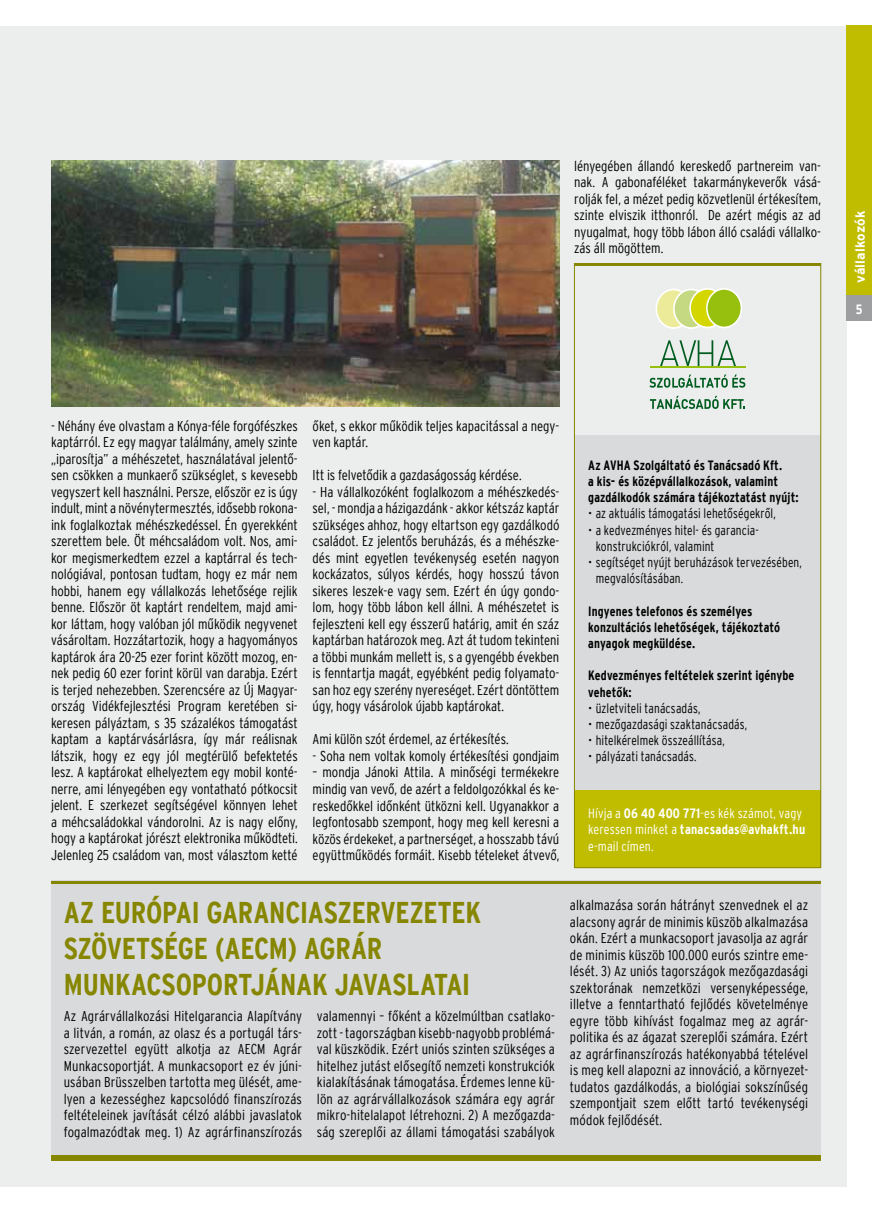
<style>
.page{position:relative;width:872px;height:1212px;background:#fff}
.page>*{position:absolute;margin:0;border:0;box-sizing:border-box;transform-origin:0 0}
.t1{font:30px "Interstate Bold Condensed HU";letter-spacing:-.005em;color:#868600}
.t2{font:14.25px/16.5px "Interstate Light Condensed HU";color:#000;text-align:justify}
.t3{font:13.5px/16.2px "Interstate Light Condensed HU";letter-spacing:.01em;color:#000;scale:.95 1}
.t4{font:13.5px/16.2px "Interstate Bold Condensed HU";letter-spacing:.01em;color:#000;scale:.95 1}
.t5{font:13.5px "Interstate Light Condensed HU";letter-spacing:.005em;color:#fff}
.t6{font:13.5px "Interstate Bold Condensed HU";letter-spacing:.015em;color:#fff}
.t7{font:13.5px "Interstate Bold HU";letter-spacing:.005em;color:#fff}
.s1{font-family:"Interstate Bold Condensed HU"}
.s2{font-family:"Interstate Light Condensed HU"}
</style>
<div class="page">
<div style="left:0;top:26px;width:846px;height:1160px;background:#eceded"></div>
<div style="left:846px;top:26px;width:26px;height:270px;background:#c0bd00"></div>
<div style="left:846px;top:296px;width:26px;height:25px;background:#9c9e9f"></div>
<div style="left:574px;top:436px;width:247px;height:432px;background:#d9dadb"></div>
<div style="left:574px;top:790px;width:247px;height:78px;background:#c0bd00"></div>
<svg style="left:660px;top:340px;width:76px;height:26px"></svg>
<svg style="left:649px;top:375px;width:96px;height:13px"></svg>
<svg style="left:650px;top:396px;width:95px;height:13px"></svg>
<svg style="left:656px;top:288px;width:86px;height:41px"></svg>
<hr style="left:650px;top:366px;width:95px;height:2px;background:#97bf0d">
<hr style="left:574px;top:263px;width:247px;height:3px;background:#868600">
<div style="left:574px;top:263px;width:247px;height:605px;border:1px solid #868600"></div>
<img style="left:51px;top:161px;width:508px;height:246px">
<div style="left:51px;top:880px;width:770px;height:275px;background:#d9dadb"></div>
<div style="left:51px;top:1155px;width:770px;height:6px;background:#868600"></div>
<hr style="left:51px;top:880px;width:770px;height:3px;background:#868600">
<p class="t2" style="left:574px;top:158px;width:248px">lényegében állandó kereskedő partnereim van&shy;nak. A gabonaféléket takarmánykeverők vásá&shy;rolják fel, a mézet pedig közvetlenül értékesítem, szinte elviszik itthonról. De azért mégis az ad nyugalmat, hogy több lábon álló családi vállalko&shy;zás áll mögöttem.</p>
<p class="t7" style="left:852px;top:283px;width:73px;rotate:-90deg">vállalkozók</p>
<p class="t6" style="left:856px;top:301px;width:8px">5</p>
<p class="t2" style="left:51px;top:417px;width:248px">- Néhány éve olvastam a Kónya-féle forgófészkes kaptárról. Ez egy magyar találmány, amely szinte „iparosítja” a méhészetet, használatával jelentő&shy;sen csökken a munkaerő szükséglet, s kevesebb vegyszert kell használni. Persze, először ez is úgy indult, mint a növénytermesztés, idősebb rokona&shy;ink foglalkoztak méhészkedéssel. Én gyerekként szerettem bele. Öt méhcsaládom volt. Nos, ami&shy;kor megismerkedtem ezzel a kaptárral és tech&shy;nológiával, pontosan tudtam, hogy ez már nem hobbi, hanem egy vállalkozás lehetősége rejlik benne. Először öt kaptárt rendeltem, majd ami&shy;kor láttam, hogy valóban jól működik negyvenet vásároltam. Hozzátartozik, hogy a hagyományos kaptárok ára 20-25 ezer forint között mozog, en&shy;nek pedig 60 ezer forint körül van darabja. Ezért is terjed nehezebben. Szerencsére az Új Magyar&shy;ország Vidékfejlesztési Program keretében si&shy;keresen pályáztam, s 35 százalékos támogatást kaptam a kaptárvásárlásra, így már reálisnak látszik, hogy ez egy jól megtérülő befektetés lesz. A kaptárokat elhelyeztem egy mobil konté&shy;nerre, ami lényegében egy vontatható pótkocsit jelent. E szerkezet segítségével könnyen lehet a méhcsaládokkal vándorolni. Az is nagy előny, hogy a kaptárokat jórészt elektronika működteti.<br>Jelenleg 25 családom van, most választom ketté</p>
<p class="t2" style="left:313px;top:417px;width:248px">őket, s ekkor működik teljes kapacitással a negy&shy;ven kaptár.</p>
<p class="t2" style="left:313px;top:467px;width:210px">Itt is felvetődik a gazdaságosság kérdése.</p>
<p class="t2" style="left:313px;top:483px;width:248px">- Ha vállalkozóként foglalkozom a méhészkedés&shy;sel, - mondja a házigazdánk - akkor kétszáz kaptár szükséges ahhoz, hogy eltartson egy gazdálkodó családot. Ez jelentős beruházás, és a méhészke&shy;dés mint egyetlen tevékenység esetén nagyon kockázatos, súlyos kérdés, hogy hosszú távon sikeres leszek-e vagy sem. Ezért én úgy gondo&shy;lom, hogy több lábon kell állni. A méhészetet is fejleszteni kell egy ésszerű határig, amit én száz kaptárban határozok meg. Azt át tudom tekinteni a többi munkám mellett is, s a gyengébb években is fenntartja magát, egyébként pedig folyamato&shy;san hoz egy szerény nyereséget. Ezért döntöttem úgy, hogy vásárolok újabb kaptárokat.</p>
<p class="t2" style="left:313px;top:731px;width:198px">Ami külön szót érdemel, az értékesítés.</p>
<p class="t2" style="left:313px;top:747px;width:248px">- Soha nem voltak komoly értékesítési gondjaim</p>
<p class="t2" style="left:313px;top:764px;width:248px">– mondja Jánoki Attila. A minőségi termékekre mindig van vevő, de azért a feldolgozókkal és ke&shy;reskedőkkel időnként ütközni kell. Ugyanakkor a legfontosabb szempont, hogy meg kell keresni a közös érdekeket, a partnerséget, a hosszabb távú együttműködés formáit. Kisebb tételeket átvevő,</p>
<p class="t4" style="left:588px;top:457px;width:223px">Az AVHA Szolgáltató és Tanácsadó Kft.<br>a kis- és középvállalkozások, valamint gazdálkodók számára tájékoztatást nyújt:</p>
<p class="t3" style="left:588px;top:505px;width:199px">• az aktuális támogatási lehetőségekről,</p>
<p class="t3" style="left:596px;top:522px;width:173px;text-indent:-8px">• a kedvezményes hitel- és garancia&shy;konstrukciókról, valamint</p>
<p class="t3" style="left:596px;top:554px;width:218px;text-indent:-8px">• segítséget nyújt beruházások tervezésében, megvalósításában.</p>
<p class="t4" style="left:588px;top:603px;width:204px">Ingyenes telefonos és személyes konzultációs lehetőségek, tájékoztató anyagok megküldése.</p>
<p class="t4" style="left:588px;top:667px;width:218px">Kedvezményes feltételek szerint igénybe vehetők:</p>
<p class="t3" style="left:588px;top:700px;width:120px">• üzletviteli tanácsadás,</p>
<p class="t3" style="left:588px;top:716px;width:169px">• mezőgazdasági szaktanácsadás,</p>
<p class="t3" style="left:588px;top:732px;width:145px">• hitelkérelmek összeállítása,</p>
<p class="t3" style="left:588px;top:748px;width:115px">• pályázati tanácsadás.</p>
<p class="t5" style="left:588px;top:805px;width:215px">Hívja a <span class="s1">06 40 400 771</span>-es kék számot, vagy</p>
<p class="t6" style="left:588px;top:822px;width:218px"><span class="s2">keressen minket a</span> tanacsadas@avhakft.hu</p>
<p class="t5" style="left:588px;top:838px;width:67px">e-mail címen.</p>
<h1 class="t1" style="left:64px;top:895px;width:236px">Az Európai Garanciasze</h1>
<h1 class="t1" style="left:365px;top:895px;width:31px">rvezetek</h1>
<h1 class="t1" style="left:64px;top:931px;width:58px">Szövetsé</h1>
<h1 class="t1" style="left:178px;top:931px;width:206px">ge (AECM) Agrár</h1>
<h1 class="t1" style="left:64px;top:967px;width:67px">Munkacs</h1>
<h1 class="t1" style="left:176px;top:967px;width:174px">oportjának javaslatai</h1>
<p class="t2" style="left:64px;top:1007px;width:240px">Az Agrárvállalkozási Hitelgarancia Alapítvány a litván, a román, az olasz és a portugál társ&shy;szervezettel együtt alkotja az AECM Agrár Munkacsoportját. A munkacsoport ez év júni&shy;usában Brüsszelben tartotta meg ülését, ame&shy;lyen a kezességhez kapcsolódó finanszírozás feltételeinek javítását célzó alábbi javaslatok fogalmazódtak meg. 1) Az agrárfinanszírozás</p>
<p class="t2" style="left:317px;top:1007px;width:240px">valamennyi – főként a közelmúltban csatlako&shy;zott - tagországban kisebb-nagyobb problémá&shy;val küszködik. Ezért uniós szinten szükséges a hitelhez jutást elősegítő nemzeti konstrukciók kialakításának támogatása. Érdemes lenne kü&shy;lön az agrárvállalkozások számára egy agrár mikro-hitelalapot létrehozni. 2) A mezőgazda&shy;ság szereplői az állami támogatási szabályok</p>
<p class="t2" style="left:570px;top:897px;width:240px">alkalmazása során hátrányt szenvednek el az alacsony agrár de minimis küszöb alkalmazása okán. Ezért a munkacsoport javasolja az agrár de minimis küszöb 100.000 eurós szintre eme&shy;lését. 3) Az uniós tagországok mezőgazdasági szektorának nemzetközi versenyképessége, illetve a fenntartható fejlődés követelménye egyre több kihívást fogalmaz meg az agrár&shy;politika és az ágazat szereplői számára. Ezért az agrárfinanszírozás hatékonyabbá tételével is meg kell alapozni az innováció, a környezet&shy;tudatos gazdálkodás, a biológiai sokszínűség szempontjait szem előtt tartó tevékenységi módok fejlődését.</p>
</div>
